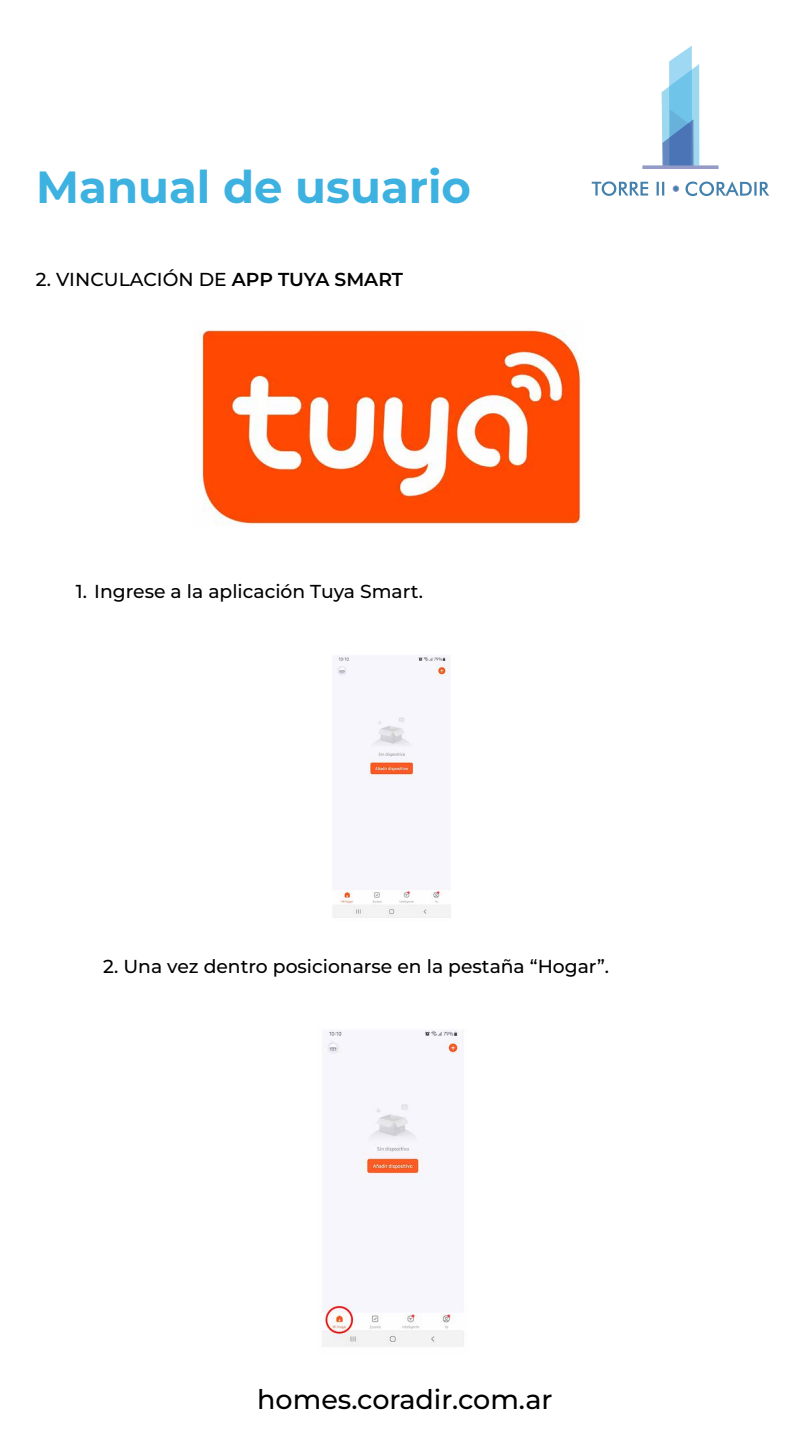
<style>
.page{position:relative;width:810px;height:1440px;background:#fff}
.page>*{position:absolute;margin:0;border:0;box-sizing:border-box;transform-origin:0 0}
.t1{font:700 45px "Montserrat";color:#3db1e0}
.t2{font:500 27px "Montserrat";color:#000}
.t3{font:500 18.75px "Montserrat";color:#000}
.s1{font-weight:600}
</style>
<div class="page">
<svg style="left:643px;top:46px;width:75px;height:123px"></svg>
<svg style="left:673px;top:186px;width:6px;height:6px"></svg>
<svg style="left:592px;top:181px;width:72px;height:15px"></svg>
<svg style="left:686px;top:181px;width:83px;height:15px"></svg>
<img style="left:199px;top:330px;width:384px;height:195px">
<img style="left:322px;top:1031px;width:142px;height:316px">
<img style="left:333px;top:655px;width:118px;height:263px">
<h1 class="t1" style="left:36px;top:157px;width:436px">Manual de usuario</h1>
<p class="t3" style="left:36px;top:267px;width:369px">2. VINCULACIÓN DE <span class="s1">APP TUYA SMART</span></p>
<p class="t3" style="left:76px;top:579px;width:349px">1. Ingrese a la aplicación Tuya Smart.</p>
<p class="t3" style="left:103px;top:954px;width:507px">2. Una vez dentro posicionarse en la pestaña “Hogar”.</p>
<h2 class="t2" style="left:257px;top:1381px;width:297px">homes.coradir.com.ar</h2>
</div>
